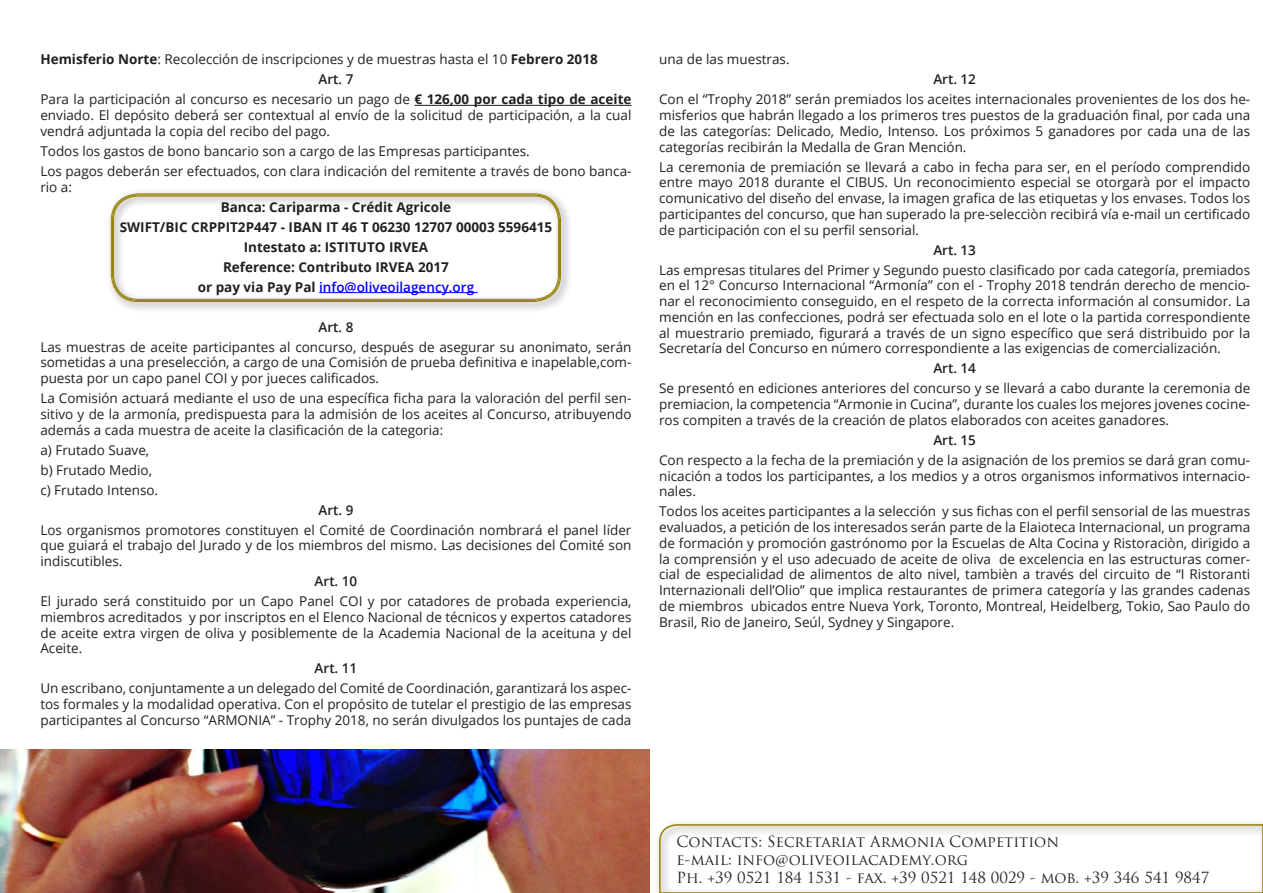
<style>
.page{position:relative;width:1263px;height:893px;background:#fff}
.page>*{position:absolute;margin:0;border:0;box-sizing:border-box;transform-origin:0 0}
.contatti{font:15px "Trajan Pro";color:#231f20}
.corpo{font:13.5px/15.8px "Open Sans";color:#231f20;text-align:justify}
.info_utili{font:700 13.5px "Open Sans";color:#231f20}
.t1{font:600 13.5px "Open Sans";color:#231f20}
.info_utili-2{font:600 13.5px "Open Sans";color:#00f}
.s1{font-weight:700}
.s2{font-weight:700;color:#231f20}
</style>
<div class="page">
<hr style="left:414px;top:105px;width:217px;height:1px;background:#231f20">
<div style="left:106px;top:188px;width:466px;height:125px;background:#231f20;opacity:.75"></div>
<div style="left:111px;top:193px;width:450px;height:109px;border:1px solid #968000;border-radius:27px"></div>
<div style="left:112px;top:195px;width:448px;height:106px;border:1px solid #968000;border-radius:26px"></div>
<div style="left:113px;top:196px;width:446px;height:104px;border:1px solid #968000;border-radius:24px"></div>
<img style="left:0;top:749px;width:649px;height:144px">
<div style="left:654px;top:819px;width:609px;height:74px;background:#f8f7f8"></div>
<svg style="left:659px;top:824px;width:604px;height:69px"></svg>
<p class="corpo" style="left:40px;top:51px;width:559px"><span class="s1">Hemisferio Norte</span>: Recolección de inscripciones y de muestras hasta el 10 <span class="s1">Febrero 2018</span></p>
<p class="t1" style="left:318px;top:70px;width:36px">Art. 7</p>
<p class="corpo" style="left:40px;top:91px;width:593px">Para la participación al concurso es necesario un pago de <span class="s1">€ 126,00 por cada tipo de aceite </span>enviado. El depósito deberá ser contextual al envío de la solicitud de participación, a la cual vendrá adjuntada la copia del recibo del pago.</p>
<p class="corpo" style="left:40px;top:143px;width:491px">Todos los gastos de bono bancario son a cargo de las Empresas participantes.</p>
<p class="corpo" style="left:40px;top:163px;width:593px">Los pagos deberán ser efectuados, con clara indicación del remitente a través de bono banca&shy;rio a:</p>
<p class="info_utili" style="left:221px;top:197px;width:232px">Banca: Cariparma - Crédit Agricole</p>
<p class="info_utili" style="left:120px;top:217px;width:434px">SWIFT/BIC CRPPIT2P447 - IBAN IT 46 T 06230 12707 00003 5596415</p>
<p class="info_utili" style="left:244px;top:237px;width:186px">Intestato a: ISTITUTO IRVEA</p>
<p class="info_utili" style="left:223px;top:257px;width:227px">Reference: Contributo IRVEA 2017</p>
<p class="info_utili-2" style="left:198px;top:277px;width:278px"><span class="s2">or pay via Pay Pal</span> info@oliveoilagency.org</p>
<p class="t1" style="left:318px;top:317px;width:36px">Art. 8</p>
<p class="corpo" style="left:40px;top:338px;width:593px">Las muestras de aceite participantes al concurso, después de asegurar su anonimato, serán sometidas a una preselección, a cargo de una Comisión de prueba definitiva e inapelable,com&shy;puesta por un capo panel COI y por jueces calificados.</p>
<p class="corpo" style="left:40px;top:390px;width:593px">La Comisión actuará mediante el uso de una específica ficha para la valoración del perfil sen&shy;sitivo y de la armonía, predispuesta para la admisión de los aceites al Concurso, atribuyendo además a cada muestra de aceite la clasificación de la categoria:</p>
<p class="corpo" style="left:40px;top:441px;width:110px">a) Frutado Suave,</p>
<p class="corpo" style="left:40px;top:461px;width:113px">b) Frutado Medio,</p>
<p class="corpo" style="left:40px;top:481px;width:119px">c) Frutado Intenso.</p>
<p class="t1" style="left:318px;top:500px;width:36px">Art. 9</p>
<p class="corpo" style="left:40px;top:521px;width:593px">Los organismos promotores constituyen el Comité de Coordinación nombrará el panel líder que guiará el trabajo del Jurado y de los miembros del mismo. Las decisiones del Comité son indiscutibles.</p>
<p class="t1" style="left:315px;top:572px;width:44px">Art. 10</p>
<p class="corpo" style="left:40px;top:593px;width:593px">El jurado será constituido por un Capo Panel COI y por catadores de probada experiencia, miembros acreditados y por inscriptos en el Elenco Nacional de técnicos y expertos catadores de aceite extra virgen de oliva y posiblemente de la Academia Nacional de la aceituna y del Aceite.</p>
<p class="t1" style="left:315px;top:659px;width:44px">Art. 11</p>
<p class="corpo" style="left:40px;top:680px;width:593px">Un escribano, conjuntamente a un delegado del Comité de Coordinación, garantizará los aspec&shy;tos formales y la modalidad operativa. Con el propósito de tutelar el prestigio de las empresas participantes al Concurso “ARMONIA” - Trophy 2018, no serán divulgados los puntajes de cada</p>
<p class="corpo" style="left:659px;top:51px;width:132px">una de las muestras.</p>
<p class="t1" style="left:933px;top:70px;width:44px">Art. 12</p>
<p class="corpo" style="left:659px;top:91px;width:593px">Con el “Trophy 2018” serán premiados los aceites internacionales provenientes de los dos he&shy;misferios que habrán llegado a los primeros tres puestos de la graduación final, por cada una de las categorías: Delicado, Medio, Intenso. Los próximos 5 ganadores por cada una de las categorías recibirán la Medalla de Gran Mención.</p>
<p class="corpo" style="left:659px;top:158px;width:593px">La ceremonia de premiación se llevará a cabo in fecha para ser, en el período comprendido entre mayo 2018 durante el CIBUS. Un reconocimiento especial se otorgarà por el impacto comunicativo del diseňo del envase, la imagen grafica de las etiquetas y los envases. Todos los participantes del concurso, que han superado la pre-selecciòn recibirá vía e-mail un certificado de participación con el su perfil sensorial.</p>
<p class="t1" style="left:933px;top:240px;width:44px">Art. 13</p>
<p class="corpo" style="left:659px;top:261px;width:593px">Las empresas titulares del Primer y Segundo puesto clasificado por cada categoría, premiados en el 12° Concurso Internacional “Armonía” con el - Trophy 2018 tendrán derecho de mencio&shy;nar el reconocimiento conseguido, en el respeto de la correcta información al consumidor. La mención en las confecciones, podrá ser efectuada solo en el lote o la partida correspondiente al muestrario premiado, figurará a través de un signo específico que será distribuido por la Secretaría del Concurso en número correspondiente a las exigencias de comercialización.</p>
<p class="t1" style="left:933px;top:359px;width:44px">Art. 14</p>
<p class="corpo" style="left:659px;top:380px;width:593px">Se presentó en ediciones anteriores del concurso y se llevará a cabo durante la ceremonia de premiacion, la competencia “Armonie in Cucina”, durante los cuales los mejores jovenes cocine&shy;ros compiten a través de la creación de platos elaborados con aceites ganadores.</p>
<p class="t1" style="left:933px;top:431px;width:44px">Art. 15</p>
<p class="corpo" style="left:659px;top:452px;width:593px">Con respecto a la fecha de la premiación y de la asignación de los premios se dará gran comu&shy;nicación a todos los participantes, a los medios y a otros organismos informativos internacio&shy;nales.</p>
<p class="corpo" style="left:659px;top:503px;width:593px">Todos los aceites participantes a la selección y sus fichas con el perfil sensorial de las muestras evaluados, a petición de los interesados serán parte de la Elaioteca Internacional, un programa de formación y promoción gastrónomo por la Escuelas de Alta Cocina y Ristoraciòn, dirigido a la comprensión y el uso adecuado de aceite de oliva de excelencia en las estructuras comer&shy;cial de especialidad de alimentos de alto nivel, tambièn a través del circuito de “I Ristoranti Internazionali dell’Olio” que implica restaurantes de primera categoría y las grandes cadenas de miembros ubicados entre Nueva York, Toronto, Montreal, Heidelberg, Tokio, Sao Paulo do Brasil, Rio de Janeiro, Seúl, Sydney y Singapore.</p>
<p class="contatti" style="left:676px;top:832px;width:384px">Contacts: Secretariat Armonia Competition</p>
<p class="contatti" style="left:676px;top:850px;width:293px">e-mail: info@oliveoilacademy.org</p>
<p class="contatti" style="left:676px;top:868px;width:534px">Ph. +39 0521 184 1531 - fax. +39 0521 148 0029 - mob. +39 346 541 9847</p>
</div>
